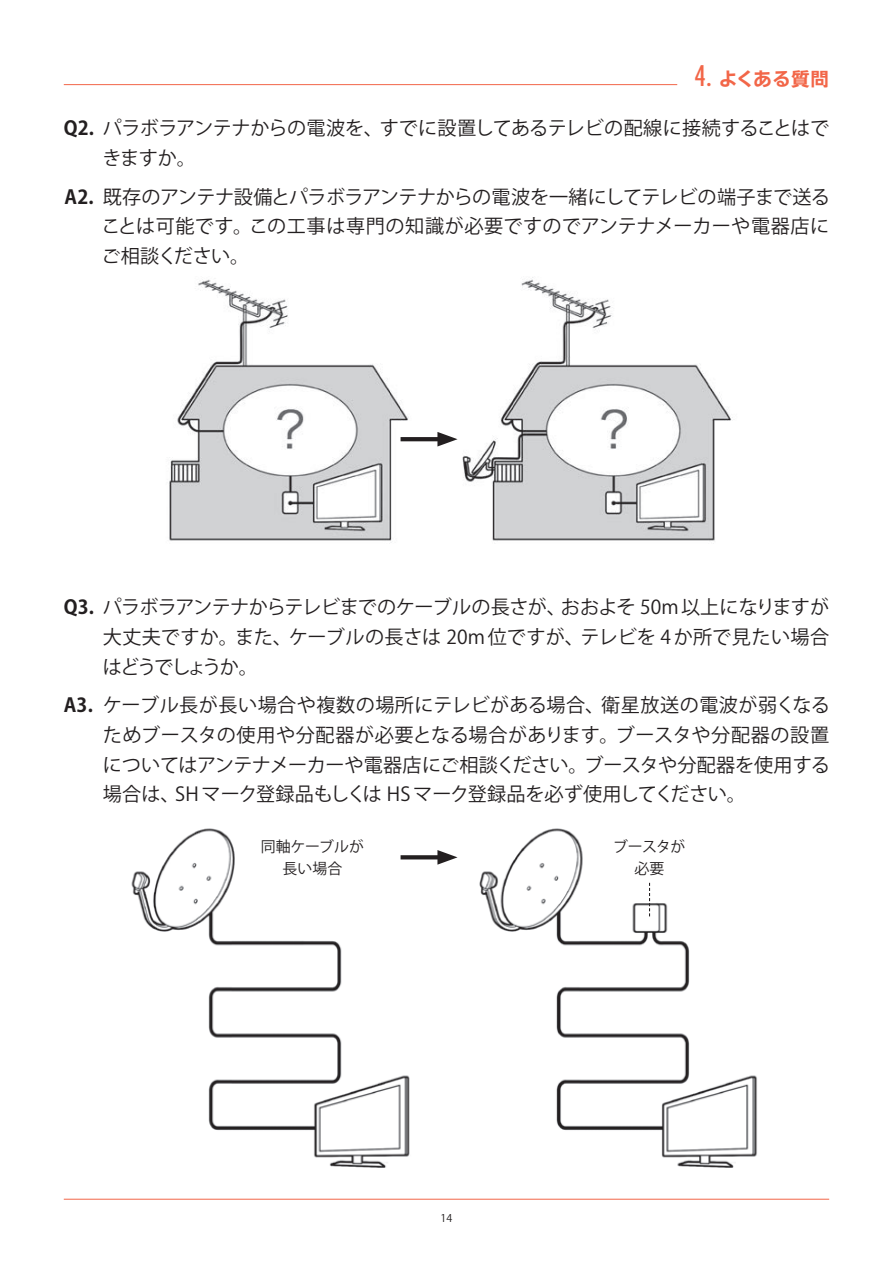
<style>
.page{position:relative;width:893px;height:1263px;background:#fff}
.page>*{position:absolute;margin:0;border:0;box-sizing:border-box;transform-origin:0 0}
.タイトル1{font:500 condensed 27.6px "Futura";color:#f26648}
.基本段落_Q_A{font:19.2px/29.7px "Koz Go Pr 6 N";color:#231f20;text-align:justify}
.基本段落_Q_A-2{font:19.2px/29.7px "Koz Go Pr 6 N";letter-spacing:-.03em;color:#231f20}
.タイトル1-2{font:19.2px "Ro NOW Std GE";letter-spacing:-.02em;color:#f26648}
.t1{font:14.85px "Koz Go Pr 6 N";letter-spacing:.005em;color:#231f20}
.t2{font:10.65px "Koz Go Pr 6 N";color:#231f20}
.s1{font-weight:700}
</style>
<div class="page">
<hr style="left:64px;top:1199px;width:765px;height:1px;background:#f26648">
<img style="left:169px;top:277px;width:564px;height:266px">
<hr style="left:64px;top:84px;width:613px;height:1px;background:#f26648">
<img style="left:131px;top:828px;width:626px;height:340px">
<svg style="left:401px;top:855px;width:36px;height:4px"></svg>
<svg style="left:437px;top:850px;width:21px;height:15px"></svg>
<svg style="left:401px;top:437px;width:36px;height:4px"></svg>
<svg style="left:437px;top:432px;width:21px;height:14px"></svg>
<svg style="left:649px;top:883px;width:1px;height:33px"></svg>
<p class="タイトル1" style="left:694px;top:58px;width:19px">4.</p>
<p class="タイトル1-2" style="left:719px;top:66px;width:112px">よくある質問</p>
<p class="基本段落_Q_A-2" style="left:102px;top:114px;width:728px;text-indent:-39px"><span class="s1">Q2.</span> パラボラアンテナからの電波を、すでに設置してあるテレビの配線に接続することはできますか。</p>
<p class="基本段落_Q_A" style="left:101px;top:182px;width:730px;text-indent:-37px"><span class="s1">A2.</span> 既存のアンテナ設備とパラボラアンテナからの電波を一緒にしてテレビの端子まで送ることは可能です。この工事は専門の知識が必要ですのでアンテナメーカーや電器店にご相談ください。</p>
<p class="基本段落_Q_A" style="left:103px;top:593px;width:728px;text-indent:-39px"><span class="s1">Q3.</span> パラボラアンテナからテレビまでのケーブルの長さが、おおよそ 50m 以上になりますが大丈夫ですか。また、ケーブルの長さは 20m 位ですが、テレビを 4 か所で見たい場合はどうでしょうか。</p>
<p class="基本段落_Q_A" style="left:103px;top:691px;width:729px;text-indent:-39px"><span class="s1">A3.</span> ケーブル長が長い場合や複数の場所にテレビがある場合、衛星放送の電波が弱くなるためブースタの使用や分配器が必要となる場合があります。ブースタや分配器の設置についてはアンテナメーカーや電器店にご相談ください。ブースタや分配器を使用する場合は、SH マーク登録品もしくは HS マーク登録品を必ず使用してください。</p>
<p class="t1" style="left:261px;top:838px;width:105px">同軸ケーブルが</p>
<p class="t1" style="left:282px;top:860px;width:61px">長い場合</p>
<p class="t2" style="left:441px;top:1212px;width:13px">14</p>
<p class="t1" style="left:613px;top:838px;width:74px">ブースタが</p>
<p class="t1" style="left:635px;top:860px;width:31px">必要</p>
</div>
